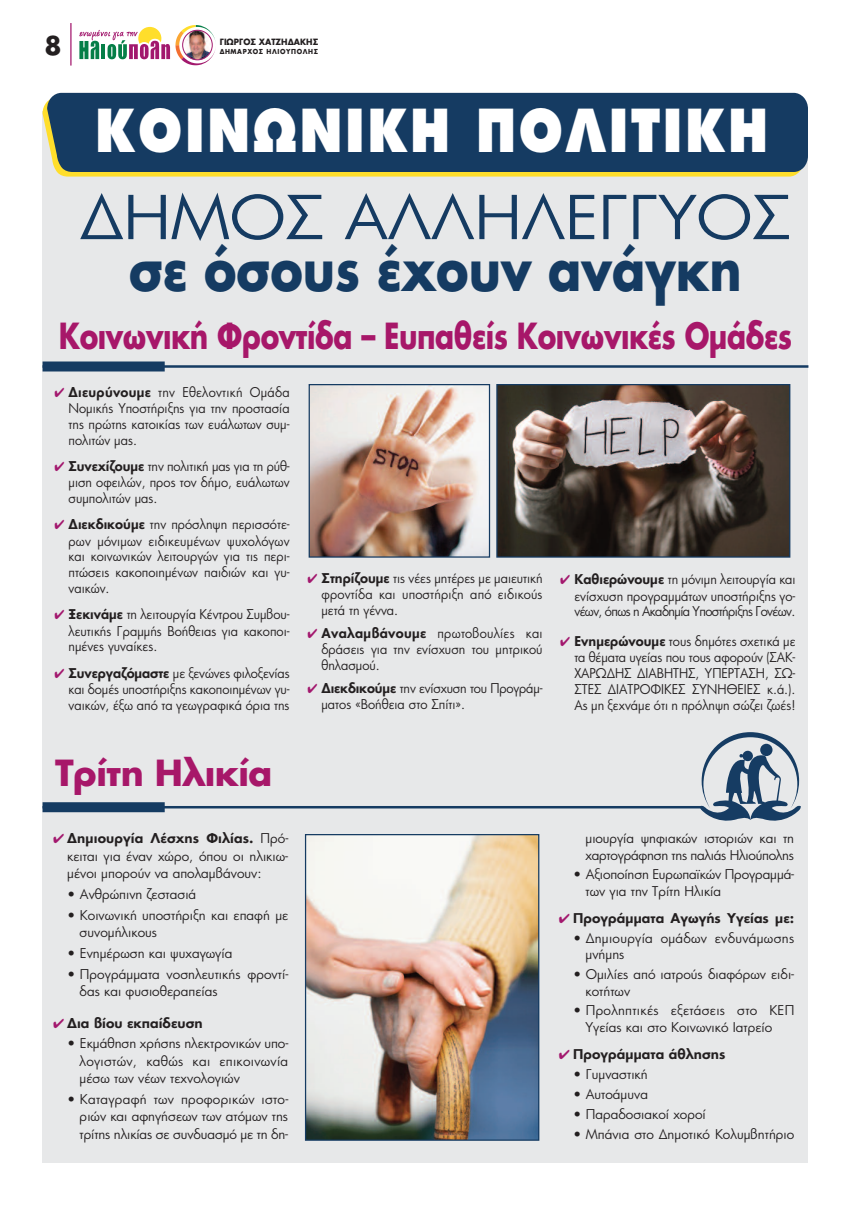
<style>
.page{position:relative;width:851px;height:1205px;background:#fff}
.page>*{position:absolute;margin:0;border:0;box-sizing:border-box;transform-origin:0 0}
.t1{font:58.75px "PF Futura Neu";color:#153b62;scale:1.1 1}
.t2{font:700 57.5px "PF Futura Neu";color:#153b62;scale:.85 1}
.t3{font:57.5px "PF Futura Neu";letter-spacing:.055em;color:#fff;scale:.85 1}
.t4{font:700 35px "PF Futura Neu";letter-spacing:-.015em;color:#a71769;scale:.8 1}
.t5{font:700 35px "PF Futura Neu";letter-spacing:-.015em;color:#a71769}
.t6{font:700 25px "PF Futura Neu";color:#231f20}
.t7{font:13.12px/16px "PF Futura Neu";color:#231f20;text-align:justify;scale:.95 1}
.t8{font:13.12px/17.4px "PF Futura Neu";color:#231f20}
.t9{font:600 13.12px "PF Futura Neu";color:#231f20}
.t10{font:13.12px/16.4px "PF Futura Neu";letter-spacing:-.02em;color:#231f20}
.t11{font:13.12px/16.4px "PF Futura Neu";letter-spacing:.02em;color:#231f20}
.t12{font:700 8.38px "PF Futura Neu";color:#231f20;scale:.95 1}
.t13{font:700 6.62px "PF Futura Neu";letter-spacing:.1em;color:#231f20;scale:.92 1}
.s1{color:#a3186e}
.s2{font-weight:600}
</style>
<div class="page">
<div style="left:43px;top:111px;width:765px;height:1051px;background:#e7e8e9"></div>
<svg style="left:79px;top:25px;width:137px;height:40px"></svg>
<img style="left:183px;top:30px;width:29px;height:30px;border-radius:50%">
<div style="left:182px;top:30px;width:30px;height:30px;border:1px solid #a2186d;border-radius:50%"></div>
<hr style="left:70px;top:23px;width:1px;height:43px;background:#a3186e">
<img style="left:307px;top:836px;width:230px;height:303px">
<div style="left:305px;top:834px;width:234px;height:307px;border:1px solid #153b62"></div>
<img style="left:310px;top:386px;width:178px;height:170px">
<div style="left:308px;top:384px;width:182px;height:174px;border:1px solid #153b62"></div>
<img style="left:498px;top:386px;width:290px;height:170px">
<div style="left:496px;top:384px;width:294px;height:174px;border:1px solid #153b62"></div>
<svg style="left:43px;top:102px;width:756px;height:75px;fill:#ffde2b"></svg>
<div style="left:47px;top:93px;width:760px;height:79px;background:#153b62"></div>
<hr style="left:43px;top:806px;width:658px;height:2px;background:#153b62">
<div style="left:43px;top:802px;width:122px;height:10px;background:#153b62"></div>
<svg style="left:699px;top:732px;width:102px;height:89px"></svg>
<hr style="left:43px;top:365px;width:765px;height:3px;background:#153b62">
<div style="left:43px;top:361px;width:122px;height:10px;background:#153b62"></div>
<h3 class="t6" style="left:45px;top:29px;width:19px">8</h3>
<p class="t12" style="left:220px;top:36px;width:105px">ΓΙΩΡΓΟΣ ΧΑΤΖΗ∆ΑΚΗΣ</p>
<p class="t13" style="left:220px;top:47px;width:108px">∆ΗΜΑΡΧΟΣ ΗΛΙΟΥΠΟΛΗΣ</p>
<h2 class="t3" style="left:95px;top:95px;width:793px">KOINΩΝΙΚΗ ΠΟΛΙΤΙΚΗ</h2>
<h1 class="t1" style="left:80px;top:179px;width:647px">ΔΗΜΟΣ ΑΛΛΗΛΕΓΓΥΟΣ</h1>
<h2 class="t2" style="left:129px;top:230px;width:722px">σε όσους έχουν ανάγκη</h2>
<h3 class="t4" style="left:59px;top:312px;width:917px">κοινωνική φροντίδα – Ευπαθείς κοινωνικές ομάδες</h3>
<p class="t7" style="left:68px;top:384px;width:234px;text-indent:-14px"><span class="s1">✔</span> <span class="s2">Διευρύνουμε</span> την Εθελοντική Ομάδα Νομικής Υποστήριξης για την προστασία της πρώτης κατοικίας των ευάλωτων συμ&shy;πολιτών μας.</p>
<p class="t7" style="left:68px;top:458px;width:234px;text-indent:-14px"><span class="s1">✔</span> <span class="s2">Συνεχίζουμε</span> την πολιτική μας για τη ρύθ&shy;μιση οφειλών, προς τον δήμο, ευάλωτων συμπολιτών μας.</p>
<p class="t7" style="left:68px;top:516px;width:234px;text-indent:-14px"><span class="s1">✔</span> <span class="s2">Διεκδικούμε</span> την πρόσληψη περισσότε&shy;ρων μόνιμων ειδικευμένων ψυχολόγων και κοινωνικών λειτουργών για τις περι&shy;πτώσεις κακοποιημένων παιδιών και γυ&shy;ναικών.</p>
<p class="t7" style="left:68px;top:606px;width:234px;text-indent:-14px"><span class="s1">✔</span> <span class="s2">Ξεκινάμε</span> τη λειτουργία Κέντρου Συμβου&shy;λευτικής Γραμμής Βοήθειας για κακοποι&shy;ημένες γυναίκες.</p>
<p class="t7" style="left:68px;top:665px;width:234px;text-indent:-14px"><span class="s1">✔</span> <span class="s2">Συνεργαζόμαστε</span> με ξενώνες φιλοξενίας και δομές υποστήριξης κακοποιημένων γυ&shy;ναικών, έξω από τα γεωγραφικά όρια της</p>
<p class="t7" style="left:321px;top:570px;width:234px;text-indent:-14px"><span class="s1">✔</span> <span class="s2">Στηρίζουμε</span> τις νέες μητέρες με μαιευτική φροντίδα και υποστήριξη από ειδικούς μετά τη γέννα.</p>
<p class="t7" style="left:321px;top:625px;width:234px;text-indent:-14px"><span class="s1">✔</span> <span class="s2">Αναλαμβάνουμε</span> πρωτοβουλίες και δράσεις για την ενίσχυση του μητρικού θηλασμού.</p>
<p class="t7" style="left:321px;top:680px;width:234px;text-indent:-14px"><span class="s1">✔</span> <span class="s2">Διεκδικούμε</span> την ενίσχυση του Προγράμ&shy;ματος «Βοήθεια στο Σπίτι».</p>
<p class="t7" style="left:574px;top:571px;width:234px;text-indent:-14px"><span class="s1">✔</span> <span class="s2">Καθιερώνουμε</span> τη μόνιμη λειτουργία και ενίσχυση προγραμμάτων υποστήριξης γο&shy;νέων, όπως η Ακαδημία Υποστήριξης Γονέων.</p>
<p class="t7" style="left:574px;top:633px;width:234px;text-indent:-14px"><span class="s1">✔</span> <span class="s2">Ενημερώνουμε</span> τους δημότες σχετικά με τα θέματα υγείας που τους αφορούν (ΣΑΚ-ΧΑΡΩΔΗΣ ΔΙΑΒΗΤΗΣ, ΥΠΕΡΤΑΣΗ, ΣΩ-ΣΤΕΣ ΔΙΑΤΡΟΦΙΚΕΣ ΣΥΝΗΘΕΙΕΣ κ.ά.).<br>Ας μη ξεχνάμε ότι η πρόληψη σώζει ζωές!</p>
<h3 class="t5" style="left:55px;top:749px;width:219px">τρίτη ηλικία</h3>
<p class="t8" style="left:67px;top:829px;width:223px;text-align:justify;text-indent:-14px"><span class="s1">✔</span> <span class="s2">Δημιουργία Λέσχης Φιλίας.</span> Πρό&shy;κειται για έναν χώρο, όπου οι ηλικιω&shy;μένοι μπορούν να απολαμβάνουν:</p>
<p class="t8" style="left:67px;top:885px;width:130px">• Ανθρώπινη ζεστασιά</p>
<p class="t8" style="left:80px;top:906px;width:210px;text-indent:-12px">• Κοινωνική υποστήριξη και επαφή με συνομήλικους</p>
<p class="t8" style="left:67px;top:944px;width:167px">• Ενημέρωση και ψυχαγωγία</p>
<p class="t8" style="left:80px;top:965px;width:210px;text-indent:-12px">• Προγράμματα νοσηλευτικής φροντί&shy;δας και φυσιοθεραπείας</p>
<p class="t9" style="left:53px;top:1013px;width:151px"><span class="s1">✔</span> Δια βίου εκπαίδευση</p>
<p class="t8" style="left:80px;top:1035px;width:210px;text-align:justify;text-indent:-12px">• Εκμάθηση χρήσης ηλεκτρονικών υπο&shy;λογιστών, καθώς και επικοινωνία μέσω των νέων τεχνολογιών</p>
<p class="t8" style="left:80px;top:1090px;width:210px;text-align:justify;text-indent:-12px">• Καταγραφή των προφορικών ιστο&shy;ριών και αφηγήσεων των ατόμων της τρίτης ηλικίας σε συνδυασμό με τη δη-</p>
<p class="t10" style="left:585px;top:830px;width:210px">μιουργία ψηφιακών ιστοριών και τη χαρτογράφηση της παλιάς Ηλιούπολης</p>
<p class="t8" style="left:585px;top:866px;width:210px;line-height:16.4px;text-indent:-12px">• Αξιοποίηση Ευρωπαϊκών Προγραμμά&shy;των για την Τρίτη Ηλικία</p>
<p class="t9" style="left:559px;top:909px;width:237px"><span class="s1">✔</span> Προγράμματα Αγωγής Υγείας με:</p>
<p class="t11" style="left:585px;top:929px;width:210px;text-indent:-12px">• Δημιουργία ομάδων ενδυνάμωσης μνήμης</p>
<p class="t8" style="left:585px;top:966px;width:210px;line-height:16.4px;text-indent:-12px">• Ομιλίες από ιατρούς διαφόρων ειδι&shy;κοτήτων</p>
<p class="t8" style="left:585px;top:1002px;width:210px;line-height:16.4px;text-indent:-12px">• Προληπτικές εξετάσεις στο ΚΕΠ<br>Υγείας και στο Κοινωνικό Ιατρείο</p>
<p class="t9" style="left:559px;top:1045px;width:168px"><span class="s1">✔</span> Προγράμματα άθλησης</p>
<p class="t8" style="left:573px;top:1065px;width:76px">• Γυμναστική</p>
<p class="t8" style="left:573px;top:1085px;width:76px">• Αυτοάμυνα</p>
<p class="t8" style="left:573px;top:1105px;width:134px">• Παραδοσιακοί χοροί</p>
<p class="t8" style="left:573px;top:1125px;width:223px">• Μπάνια στο Δημοτικό Κολυμβητήριο</p>
</div>
